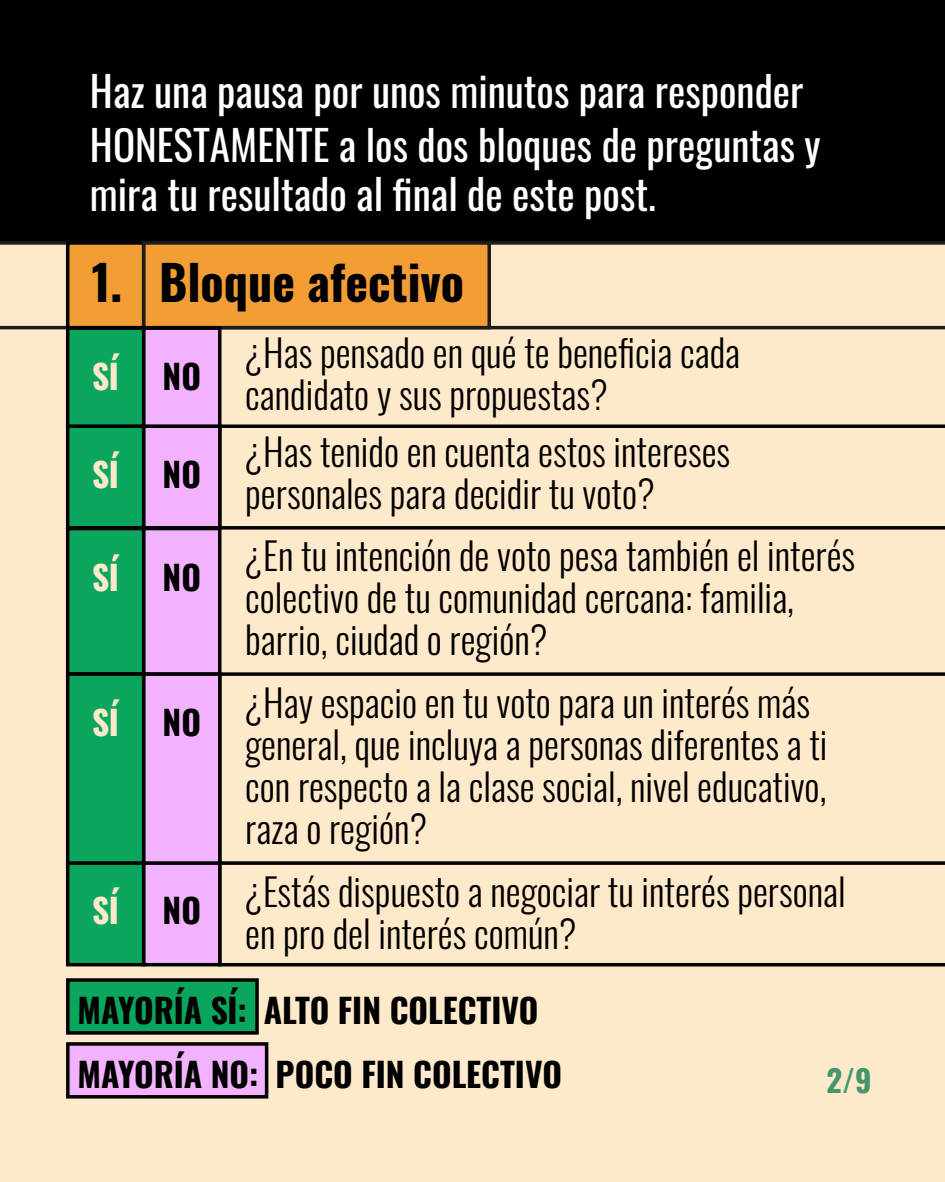
<style>
.page{position:relative;width:945px;height:1182px;background:#fff}
.page>*{position:absolute;margin:0;border:0;box-sizing:border-box;transform-origin:0 0}
.t1{font:700 48.12px "Oswald";color:#000}
.t2{font:41.12px/54.2px "Oswald";color:#fff}
.t3{font:300 37.62px/42px "Oswald";color:#000}
.t4{font:700 33.51px/63.4px "Oswald";color:#000}
.t5{font:700 33.51px "Oswald";letter-spacing:-.015em;color:#ffe9cb}
.t6{font:700 30.62px "Oswald";color:#44976c}
</style>
<div class="page">
<div style="left:0;top:329px;width:945px;height:852px;background:#ffe9cb"></div>
<div style="left:0;top:0;width:945px;height:241px;background:#000"></div>
<svg style="left:0;top:241px;width:945px;height:88px;background:#edd9bd"></svg>
<div style="left:66px;top:241px;width:79px;height:88px;background:#f39d35;border:4px solid #000"></div>
<div style="left:142px;top:241px;width:349px;height:88px;background:#f39d35;border:4px solid #1d1d1b"></div>
<div style="left:222px;top:424px;width:723px;height:105px;background:#ffe9cb"></div>
<div style="left:66px;top:326px;width:79px;height:102px;background:#0aa65d;border:4px solid #000"></div>
<div style="left:142px;top:326px;width:80px;height:102px;background:#f3b2fd;border:4px solid #000"></div>
<div style="left:66px;top:424px;width:79px;height:105px;background:#0aa65d;border:4px solid #000"></div>
<div style="left:142px;top:424px;width:80px;height:105px;background:#f3b2fd;border:4px solid #000"></div>
<div style="left:222px;top:672px;width:723px;height:189px;background:#ffe9cb"></div>
<div style="left:66px;top:526px;width:79px;height:149px;background:#0aa65d;border:4px solid #000"></div>
<div style="left:142px;top:526px;width:80px;height:149px;background:#f3b2fd;border:4px solid #000"></div>
<div style="left:66px;top:672px;width:79px;height:193px;background:#0aa65d;border:4px solid #000"></div>
<div style="left:142px;top:672px;width:80px;height:193px;background:#f3b2fd;border:4px solid #000"></div>
<div style="left:222px;top:861px;width:723px;height:105px;background:#ffe9cb"></div>
<div style="left:66px;top:861px;width:79px;height:105px;background:#0aa65d;border:4px solid #000"></div>
<div style="left:142px;top:861px;width:80px;height:105px;background:#f3b2fd;border:4px solid #000"></div>
<div style="left:66px;top:978px;width:193px;height:56px;background:#0aa65d;border:4px solid #000"></div>
<div style="left:66px;top:1042px;width:202px;height:56px;background:#f3b2fd;border:4px solid #000"></div>
<p class="t2" style="left:90px;top:60px;width:732px">Haz una pausa por unos minutos para responder<br>HONESTAMENTE a los dos bloques de preguntas y</p>
<p class="t2" style="left:90px;top:163px;width:567px">mira tu resultado al final de este post.</p>
<p class="t1" style="left:92px;top:239px;width:374px">1. Bloque afectivo</p>
<p class="t3" style="left:245px;top:328px;width:496px">¿Has pensado en qué te beneficia cada candidato y sus propuestas?</p>
<p class="t3" style="left:245px;top:427px;width:486px">¿Has tenido en cuenta estos intereses personales para decidir tu voto?</p>
<p class="t3" style="left:245px;top:531px;width:611px">¿En tu intención de voto pesa también el interés colectivo de tu comunidad cercana: familia, barrio, ciudad o región?</p>
<p class="t3" style="left:245px;top:677px;width:584px">¿Hay espacio en tu voto para un interés más general, que incluya a personas diferentes a ti con respecto a la clase social, nivel educativo, raza o región?</p>
<p class="t3" style="left:245px;top:866px;width:602px">¿Estás dispuesto a negociar tu interés personal en pro del interés común?</p>
<p class="t5" style="left:92px;top:346px;width:28px">SÍ</p>
<p class="t4" style="left:163px;top:341px;width:40px">NO</p>
<p class="t5" style="left:92px;top:444px;width:28px">SÍ</p>
<p class="t4" style="left:163px;top:439px;width:40px">NO</p>
<p class="t5" style="left:92px;top:547px;width:28px">SÍ</p>
<p class="t4" style="left:163px;top:542px;width:40px">NO</p>
<p class="t5" style="left:92px;top:692px;width:28px">SÍ</p>
<p class="t4" style="left:163px;top:687px;width:40px">NO</p>
<p class="t5" style="left:92px;top:880px;width:28px">SÍ</p>
<p class="t4" style="left:163px;top:875px;width:40px">NO</p>
<p class="t4" style="left:78px;top:975px;width:486px">MAYORÍA SÍ: ALTO FIN COLECTIVO<br>MAYORÍA NO: POCO FIN COLECTIVO</p>
<p class="t6" style="left:826px;top:1052px;width:47px">2/9</p>
</div>
